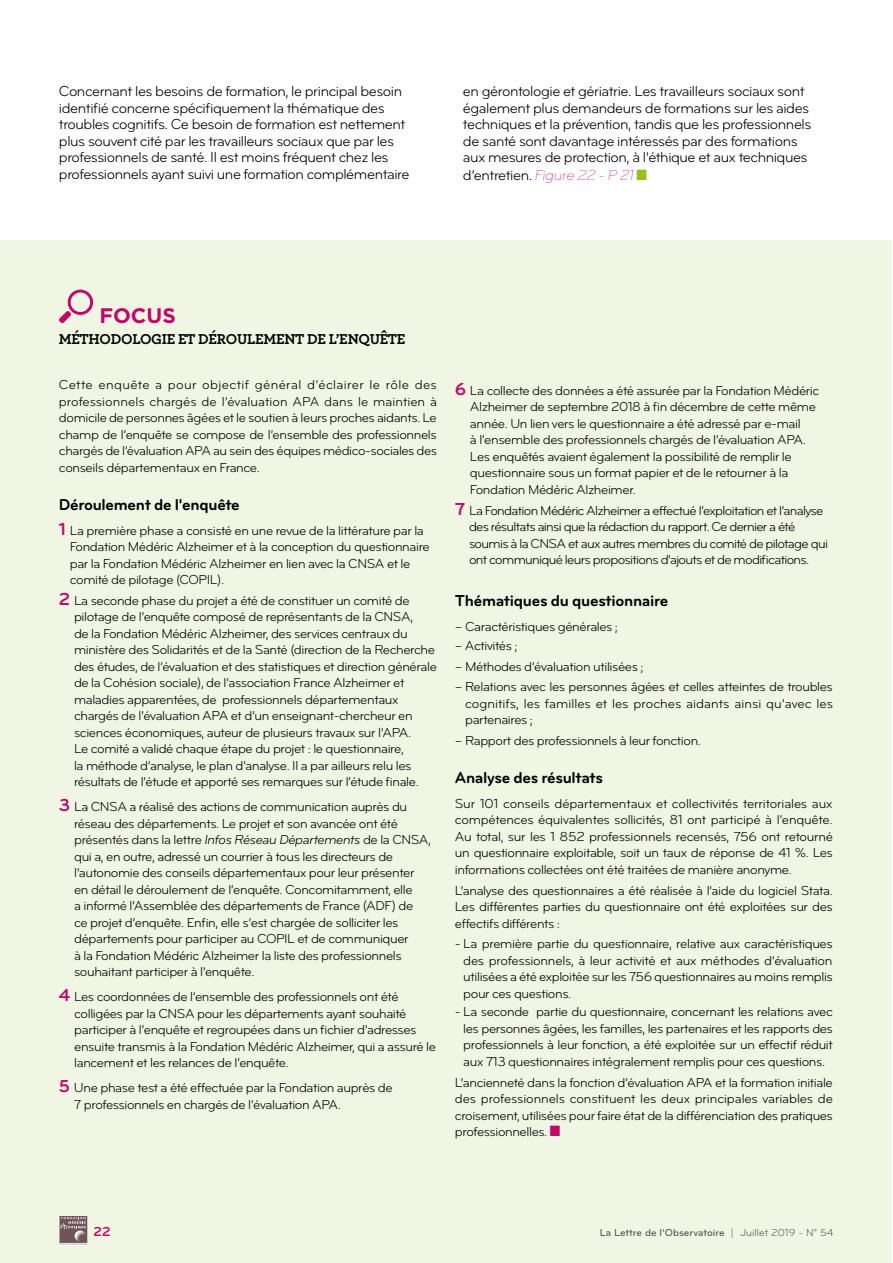
<style>
.page{position:relative;width:893px;height:1263px;background:#fff}
.page>*{position:absolute;margin:0;border:0;box-sizing:border-box;transform-origin:0 0}
.t1{font:700 21px "Gotham";color:#c00967}
.t2{font:700 16.5px "Bryant Pro";letter-spacing:-.02em;color:#000}
.t3{font:15px/16.5px "Bryant Pro";letter-spacing:-.03em;color:#000}
.t4{font:700 15px "Archer";letter-spacing:-.02em;color:#000}
.t5{font:13.5px/16.5px "Bryant Pro";letter-spacing:-.03em;color:#000;text-align:justify}
.t6{font:13.5px/16.5px "Bryant Pro";letter-spacing:-.05em;color:#000}
.t7{font:700 13.5px "Bryant Pro";color:#c00967}
.t8{font:500 10.5px "Bryant Pro";color:#575756}
.s1{font-weight:300;font-style:italic;color:#c00967}
.s2{color:#95c11f}
.s3{font-weight:700;font-size:18px;color:#c00967}
.s4{font-style:italic}
.s5{color:#c00967}
.s6{font-weight:400}
</style>
<div class="page">
<div style="left:0;top:241px;width:892px;height:1022px;background:#f1f6e4"></div>
<svg style="left:59px;top:290px;width:34px;height:33px"></svg>
<div style="left:60px;top:1216px;width:27px;height:30px;background:#fff"></div>
<svg style="left:60px;top:1216px;width:27px;height:29px"></svg>
<p class="t3" style="left:59px;top:83px;width:352px">Concernant les besoins de formation, le principal besoin identifié concerne spécifiquement la thématique des troubles cognitifs. Ce besoin de formation est nettement plus souvent cité par les travailleurs sociaux que par les professionnels de santé. Il est moins fréquent chez les professionnels ayant suivi une formation complémentaire</p>
<p class="t3" style="left:463px;top:83px;width:350px">en gérontologie et gériatrie. Les travailleurs sociaux sont également plus demandeurs de formations sur les aides techniques et la prévention, tandis que les professionnels de santé sont davantage intéressés par des formations aux mesures de protection, à l’éthique et aux techniques</p>
<p class="t3" style="left:463px;top:167px;width:186px">d’entretien. <span class="s1">Figure 22 - P 21</span> <span class="s2">■</span></p>
<h1 class="t1" style="left:99px;top:304px;width:78px">FOCUS</h1>
<p class="t4" style="left:59px;top:327px;width:348px">MÉTHODOLOGIE ET DÉROULEMENT DE L’ENQUÊTE</p>
<p class="t5" style="left:59px;top:377px;width:380px">Cette enquête a pour objectif général d’éclairer le rôle des professionnels chargés de l’évaluation APA dans le maintien à domicile de personnes âgées et le soutien à leurs proches aidants. Le champ de l’enquête se compose de l’ensemble des professionnels chargés de l’évaluation APA au sein des équipes médico-sociales des conseils départementaux en France.</p>
<p class="t2" style="left:59px;top:494px;width:182px">Déroulement de l'enquête</p>
<p class="t5" style="left:70px;top:522px;width:361px;text-align:left;text-indent:-11px"><span class="s3">1</span> La première phase a consisté en une revue de la littérature par la Fondation Médéric Alzheimer et à la conception du questionnaire par la Fondation Médéric Alzheimer en lien avec la CNSA et le comité de pilotage (COPIL).</p>
<p class="t5" style="left:74px;top:592px;width:364px;text-align:left;text-indent:-15px"><span class="s3">2</span> La seconde phase du projet a été de constituer un comité de pilotage de l’enquête composé de représentants de la CNSA,<br>de la Fondation Médéric Alzheimer, des services centraux du ministère des Solidarités et de la Santé (direction de la Recherche des études, de l’évaluation et des statistiques et direction générale de la Cohésion sociale), de l’association France Alzheimer et maladies apparentées, de professionnels départementaux chargés de l’évaluation APA et d’un enseignant-chercheur en sciences économiques, auteur de plusieurs travaux sur l’APA.<br>Le comité a validé chaque étape du projet : le questionnaire,<br>la méthode d’analyse, le plan d’analyse. Il a par ailleurs relu les résultats de l’étude et apporté ses remarques sur l’étude finale.</p>
<p class="t5" style="left:74px;top:799px;width:358px;text-align:left;text-indent:-15px"><span class="s3">3</span> La CNSA a réalisé des actions de communication auprès du réseau des départements. Le projet et son avancée ont été présentés dans la lettre <span class="s4">Infos Réseau Départements</span> de la CNSA, qui a, en outre, adressé un courrier à tous les directeurs de l’autonomie des conseils départementaux pour leur présenter en détail le déroulement de l’enquête. Concomitamment, elle<br>a informé l’Assemblée des départements de France (ADF) de<br>ce projet d’enquête. Enfin, elle s’est chargée de solliciter les départements pour participer au COPIL et de communiquer<br>à la Fondation Médéric Alzheimer la liste des professionnels souhaitant participer à l’enquête.</p>
<p class="t5" style="left:74px;top:989px;width:363px;text-align:left;text-indent:-15px"><span class="s3">4</span> Les coordonnées de l’ensemble des professionnels ont été colligées par la CNSA pour les départements ayant souhaité participer à l’enquête et regroupées dans un fichier d’adresses ensuite transmis à la Fondation Médéric Alzheimer, qui a assuré le lancement et les relances de l’enquête.</p>
<p class="t5" style="left:74px;top:1080px;width:320px;text-indent:-15px"><span class="s3">5</span> Une phase test a été effectuée par la Fondation auprès de<br>7 professionnels en chargés de l’évaluation APA.</p>
<p class="t5" style="left:470px;top:382px;width:351px;text-align:left;text-indent:-15px"><span class="s3">6</span> La collecte des données a été assurée par la Fondation Médéric Alzheimer de septembre 2018 à fin décembre de cette même année. Un lien vers le questionnaire a été adressé par e-mail<br>à l’ensemble des professionnels chargés de l’évaluation APA.<br>Les enquêtés avaient également la possibilité de remplir le questionnaire sous un format papier et de le retourner à la Fondation Médéric Alzheimer.</p>
<p class="t6" style="left:469px;top:502px;width:360px;text-indent:-14px"><span class="s3">7</span> La Fondation Médéric Alzheimer a effectué l’exploitation et l’analyse des résultats ainsi que la rédaction du rapport. Ce dernier a été soumis à la CNSA et aux autres membres du comité de pilotage qui ont communiqué leurs propositions d’ajouts et de modifications.</p>
<p class="t2" style="left:455px;top:590px;width:215px">Thématiques du questionnaire</p>
<p class="t5" style="left:455px;top:618px;width:165px">– Caractéristiques générales ;</p>
<p class="t5" style="left:455px;top:637px;width:64px">– Activités ;</p>
<p class="t5" style="left:455px;top:658px;width:190px">– Méthodes d’évaluation utilisées ;</p>
<p class="t5" style="left:465px;top:679px;width:369px;text-indent:-10px">– Relations avec les personnes âgées et celles atteintes de troubles cognitifs, les familles et les proches aidants ainsi qu’avec les partenaires ;</p>
<p class="t5" style="left:455px;top:732px;width:248px">– Rapport des professionnels à leur fonction.</p>
<p class="t2" style="left:455px;top:767px;width:150px">Analyse des résultats</p>
<p class="t5" style="left:455px;top:795px;width:380px">Sur 101 conseils départementaux et collectivités territoriales aux compétences équivalentes sollicités, 81 ont participé à l’enquête.<br>Au total, sur les 1 852 professionnels recensés, 756 ont retourné un questionnaire exploitable, soit un taux de réponse de 41 %. Les informations collectées ont été traitées de manière anonyme.</p>
<p class="t5" style="left:455px;top:882px;width:379px">L’analyse des questionnaires a été réalisée à l’aide du logiciel Stata.<br>Les différentes parties du questionnaire ont été exploitées sur des effectifs différents :</p>
<p class="t5" style="left:463px;top:936px;width:371px;text-indent:-8px">- La première partie du questionnaire, relative aux caractéristiques des professionnels, à leur activité et aux méthodes d’évaluation utilisées a été exploitée sur les 756 questionnaires au moins remplis pour ces questions.</p>
<p class="t5" style="left:463px;top:1004px;width:371px;text-indent:-8px">- La seconde partie du questionnaire, concernant les relations avec les personnes âgées, les familles, les partenaires et les rapports des professionnels à leur fonction, a été exploitée sur un effectif réduit aux 713 questionnaires intégralement remplis pour ces questions.</p>
<p class="t5" style="left:455px;top:1074px;width:380px">L’ancienneté dans la fonction d’évaluation APA et la formation initiale des professionnels constituent les deux principales variables de croisement, utilisées pour faire état de la différenciation des pratiques professionnelles. <span class="s5">■</span></p>
<p class="t7" style="left:94px;top:1223px;width:18px">22</p>
<p class="t8" style="left:600px;top:1226px;width:235px">La Lettre de l’Observatoire <span class="s6">| Juillet 2019 - N° 54</span></p>
</div>
